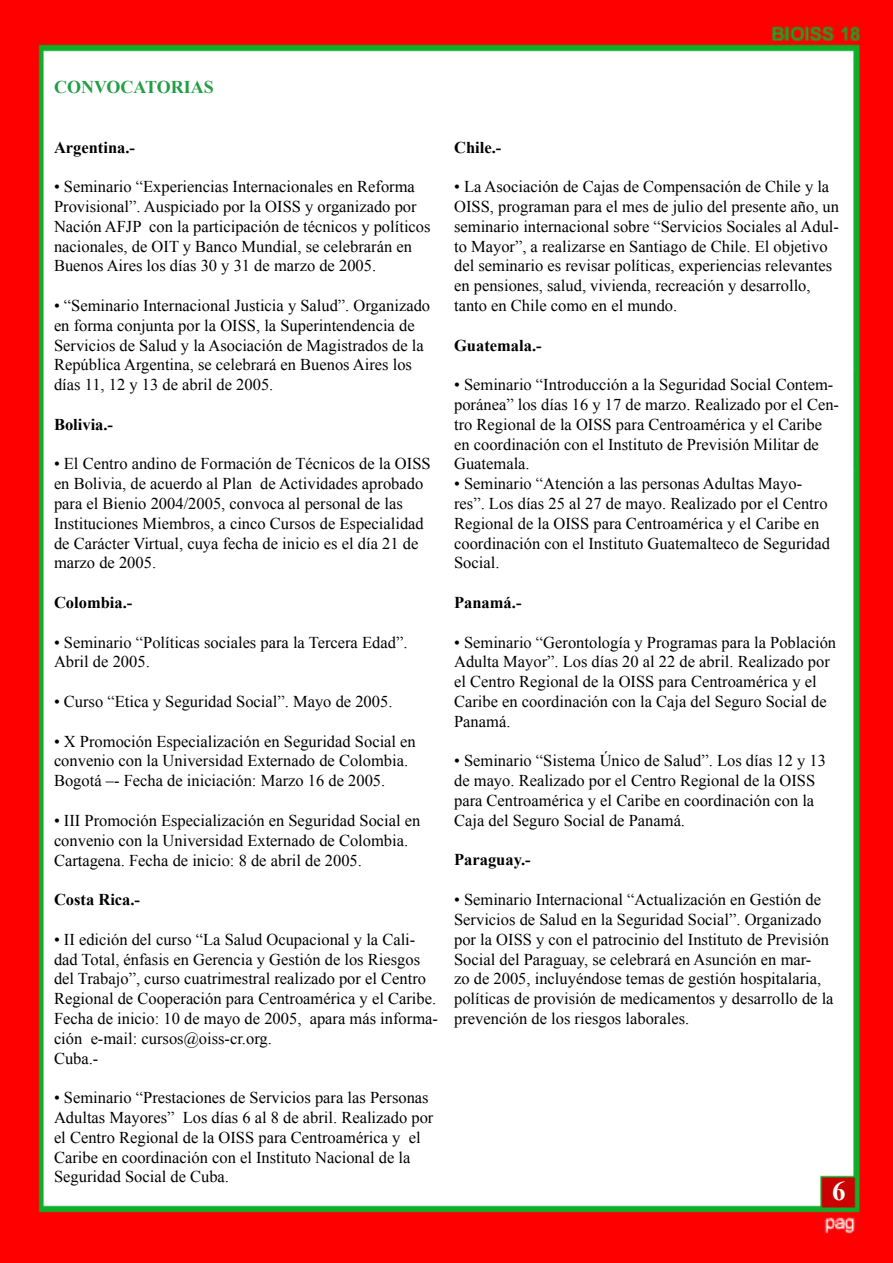
<style>
.page{position:relative;width:893px;height:1263px;background:#fff}
.page>*{position:absolute;margin:0;border:0;box-sizing:border-box;transform-origin:0 0}
.t1{font:700 27px "Times New Roman";color:#fff}
.t2{font:700 18px "Times New Roman";color:#239d46}
.t3{font:16.5px/19.8px "Times New Roman";color:#000}
.t4{font:700 16.5px "Times New Roman";color:#000}
</style>
<div class="page">
<img style="left:0;top:0;width:893px;height:1263px">
<p class="t2" style="left:54px;top:75px;width:161px">CONVOCATORIAS</p>
<p class="t4" style="left:54px;top:136px;width:83px">Argentina.-</p>
<p class="t3" style="left:54px;top:177px;width:378px">• Seminario “Experiencias Internacionales en Reforma Provisional”. Auspiciado por la OISS y organizado por Nación AFJP con la participación de técnicos y políticos nacionales, de OIT y Banco Mundial, se celebrarán en Buenos Aires los días 30 y 31 de marzo de 2005.</p>
<p class="t3" style="left:54px;top:295px;width:378px">• “Seminario Internacional Justicia y Salud”. Organizado en forma conjunta por la OISS, la Superintendencia de Servicios de Salud y la Asociación de Magistrados de la República Argentina, se celebrará en Buenos Aires los días 11, 12 y 13 de abril de 2005.</p>
<p class="t4" style="left:54px;top:413px;width:61px">Bolivia.-</p>
<p class="t3" style="left:54px;top:454px;width:378px">• El Centro andino de Formación de Técnicos de la OISS en Bolivia, de acuerdo al Plan de Actividades aprobado para el Bienio 2004/2005, convoca al personal de las Instituciones Miembros, a cinco Cursos de Especialidad de Carácter Virtual, cuya fecha de inicio es el día 21 de marzo de 2005.</p>
<p class="t4" style="left:54px;top:591px;width:80px">Colombia.-</p>
<p class="t3" style="left:54px;top:632px;width:355px">• Seminario “Políticas sociales para la Tercera Edad”.<br>Abril de 2005.</p>
<p class="t3" style="left:54px;top:691px;width:340px">• Curso “Etica y Seguridad Social”. Mayo de 2005.</p>
<p class="t3" style="left:54px;top:731px;width:363px">• X Promoción Especialización en Seguridad Social en convenio con la Universidad Externado de Colombia.<br>Bogotá –- Fecha de iniciación: Marzo 16 de 2005.</p>
<p class="t3" style="left:54px;top:810px;width:368px">• III Promoción Especialización en Seguridad Social en convenio con la Universidad Externado de Colombia.<br>Cartagena. Fecha de inicio: 8 de abril de 2005.</p>
<p class="t4" style="left:54px;top:888px;width:88px">Costa Rica.-</p>
<p class="t3" style="left:54px;top:929px;width:385px">• II edición del curso “La Salud Ocupacional y la Cali&shy;dad Total, énfasis en Gerencia y Gestión de los Riesgos del Trabajo”, curso cuatrimestral realizado por el Centro Regional de Cooperación para Centroamérica y el Caribe.<br>Fecha de inicio: 10 de mayo de 2005, apara más informa&shy;ción e-mail: cursos@oiss-cr.org.<br>Cuba.-</p>
<p class="t3" style="left:54px;top:1087px;width:381px">• Seminario “Prestaciones de Servicios para las Personas Adultas Mayores” Los días 6 al 8 de abril. Realizado por el Centro Regional de la OISS para Centroamérica y el Caribe en coordinación con el Instituto Nacional de la Seguridad Social de Cuba.</p>
<p class="t4" style="left:454px;top:136px;width:49px">Chile.-</p>
<p class="t3" style="left:454px;top:177px;width:386px">• La Asociación de Cajas de Compensación de Chile y la OISS, programan para el mes de julio del presente año, un seminario internacional sobre “Servicios Sociales al Adul&shy;to Mayor”, a realizarse en Santiago de Chile. El objetivo del seminario es revisar políticas, experiencias relevantes en pensiones, salud, vivienda, recreación y desarrollo, tanto en Chile como en el mundo.</p>
<p class="t4" style="left:454px;top:334px;width:89px">Guatemala.-</p>
<p class="t3" style="left:454px;top:375px;width:386px">• Seminario “Introducción a la Seguridad Social Contem&shy;poránea” los días 16 y 17 de marzo. Realizado por el Cen&shy;tro Regional de la OISS para Centroamérica y el Caribe en coordinación con el Instituto de Previsión Militar de Guatemala.</p>
<p class="t3" style="left:454px;top:474px;width:377px">• Seminario “Atención a las personas Adultas Mayo&shy;res”. Los días 25 al 27 de mayo. Realizado por el Centro Regional de la OISS para Centroamérica y el Caribe en coordinación con el Instituto Guatemalteco de Seguridad Social.</p>
<p class="t4" style="left:454px;top:591px;width:69px">Panamá.-</p>
<p class="t3" style="left:454px;top:632px;width:384px">• Seminario “Gerontología y Programas para la Población Adulta Mayor”. Los días 20 al 22 de abril. Realizado por el Centro Regional de la OISS para Centroamérica y el Caribe en coordinación con la Caja del Seguro Social de Panamá.</p>
<p class="t3" style="left:454px;top:751px;width:373px">• Seminario “Sistema Único de Salud”. Los días 12 y 13 de mayo. Realizado por el Centro Regional de la OISS para Centroamérica y el Caribe en coordinación con la Caja del Seguro Social de Panamá.</p>
<p class="t4" style="left:454px;top:848px;width:78px">Paraguay.-</p>
<p class="t3" style="left:454px;top:889px;width:381px">• Seminario Internacional “Actualización en Gestión de Servicios de Salud en la Seguridad Social”. Organizado por la OISS y con el patrocinio del Instituto de Previsión Social del Paraguay, se celebrará en Asunción en mar-<br>zo de 2005, incluyéndose temas de gestión hospitalaria, políticas de provisión de medicamentos y desarrollo de la prevención de los riesgos laborales.</p>
<h1 class="t1" style="left:832px;top:1173px;width:15px">6</h1>
</div>
